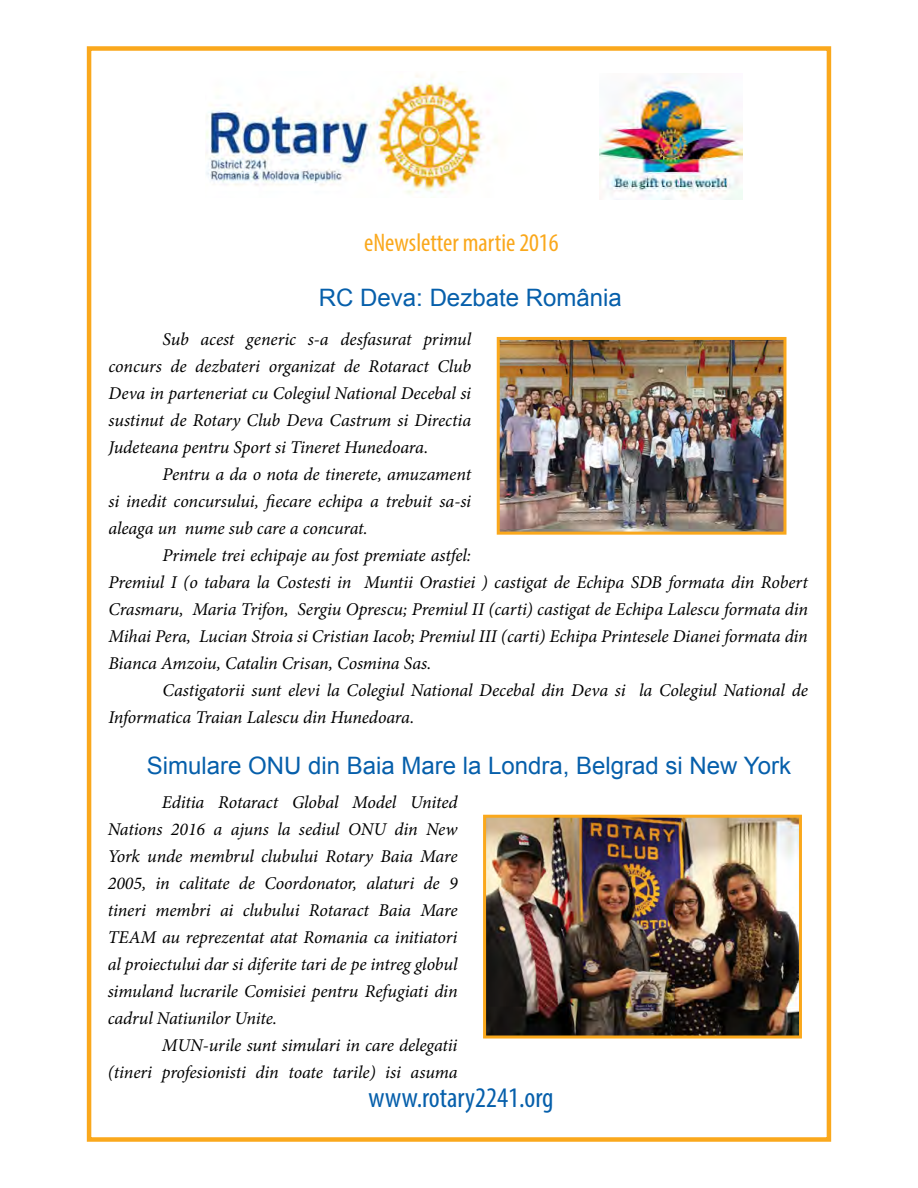
<style>
.page{position:relative;width:918px;height:1188px;background:#fff}
.page>*{position:absolute;margin:0;border:0;box-sizing:border-box;transform-origin:0 0}
.t1{font:condensed 28.5px "Myriad Pro";color:#065fab}
.t2{font:condensed 25.5px "Myriad Pro";color:#faa81c}
.t3{font:24px "Arial";color:#065fab}
.t4{font:italic 18px/27px "Minion Pro";letter-spacing:-.01em;color:#000;text-align:justify}
</style>
<div class="page">
<div style="left:87px;top:46px;width:744px;height:1096px;border:4px solid #faa81c"></div>
<img style="left:206px;top:74px;width:292px;height:120px">
<img style="left:599px;top:73px;width:143px;height:127px">
<img style="left:501px;top:341px;width:282px;height:190px">
<div style="left:497px;top:337px;width:290px;height:198px;border:3px solid #faa81c"></div>
<img style="left:487px;top:819px;width:311px;height:216px">
<div style="left:483px;top:815px;width:319px;height:224px;border:3px solid #faa81c"></div>
<h2 class="t2" style="left:364px;top:227px;width:196px">eNewsletter martie 2016</h2>
<h3 class="t3" style="left:319px;top:282px;width:304px">RC Deva: Dezbate România</h3>
<p class="t4" style="left:109px;top:325px;width:364px;text-indent:54px">Sub acest generic s-a desfasurat primul concurs de dezbateri organizat de Rotaract Club Deva in parteneriat cu Colegiul National Decebal si sustinut de Rotary Club Deva Castrum si Directia Judeteana pentru Sport si Tineret Hunedoara.</p>
<p class="t4" style="left:109px;top:460px;width:364px;text-indent:54px">Pentru a da o nota de tinerete, amuzament si inedit concursului, fiecare echipa a trebuit sa-si aleaga un nume sub care a concurat.</p>
<p class="t4" style="left:109px;top:541px;width:701px;text-align:left;text-indent:54px">Primele trei echipaje au fost premiate astfel:<br>Premiul I (o tabara la Costesti in Muntii Orastiei ) castigat de Echipa SDB formata din Robert Crasmaru, Maria Trifon, Sergiu Oprescu; Premiul II (carti) castigat de Echipa Lalescu formata din Mihai Pera, Lucian Stroia si Cristian Iacob; Premiul III (carti) Echipa Printesele Dianei formata din Bianca Amzoiu, Catalin Crisan, Cosmina Sas.</p>
<p class="t4" style="left:109px;top:676px;width:701px;text-indent:54px">Castigatorii sunt elevi la Colegiul National Decebal din Deva si la Colegiul National de<br>Informatica Traian Lalescu din Hunedoara.</p>
<h3 class="t3" style="left:147px;top:750px;width:646px">Simulare ONU din Baia Mare la Londra, Belgrad si New York</h3>
<p class="t4" style="left:108px;top:789px;width:351px;text-indent:54px">Editia Rotaract Global Model United Nations 2016 a ajuns la sediul ONU din New York unde membrul clubului Rotary Baia Mare 2005, in calitate de Coordonator, alaturi de 9 tineri membri ai clubului Rotaract Baia Mare TEAM au reprezentat atat Romania ca initiatori al proiectului dar si diferite tari de pe intreg globul simuland lucrarile Comisiei pentru Refugiati din cadrul Natiunilor Unite.</p>
<p class="t4" style="left:108px;top:1032px;width:351px;text-align:right">MUN-urile sunt simulari in care delegatii<br>(tineri profesionisti din toate tarile) isi asuma</p>
<h1 class="t1" style="left:368px;top:1080px;width:187px">www.rotary2241.org</h1>
</div>
